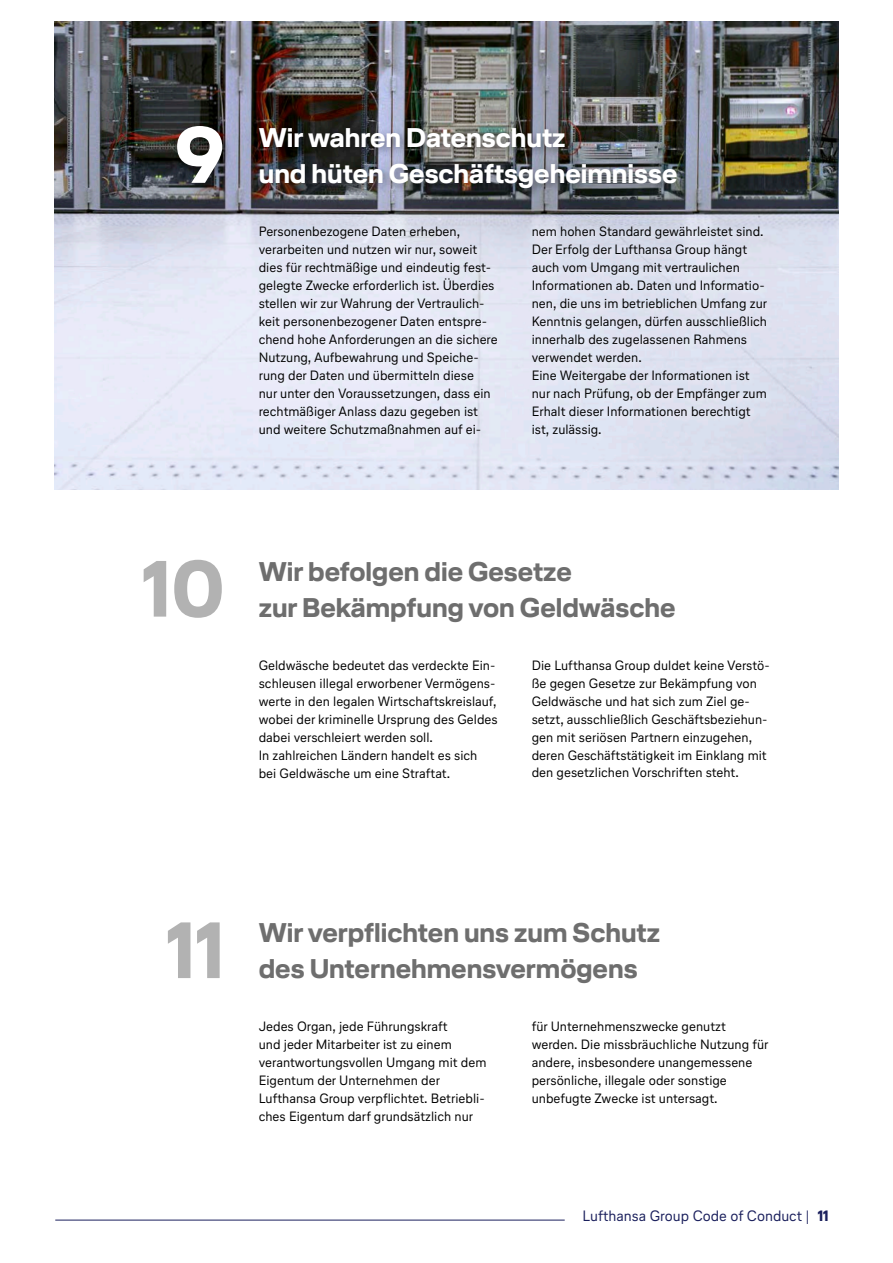
<style>
.page{position:relative;width:893px;height:1263px;background:#fff}
.page>*{position:absolute;margin:0;border:0;box-sizing:border-box;transform-origin:0 0}
.t1{font:700 79.5px "Lufthansa Head";color:#b2b2b2}
.t2{font:700 79.5px "Lufthansa Head";color:#fff}
.t3{font:700 27px/36px "Lufthansa Head";color:#6e6e6e}
.t4{font:700 27px/36px "Lufthansa Head";color:#fff}
.t5{font:15px "Lufthansa Text";color:#1a1f5c}
.t6{font:700 15px "Lufthansa Head";color:#1a1f5c}
.t7{font:13.5px/18px "Lufthansa Text";color:#000}
</style>
<div class="page">
<img style="left:54px;top:21px;width:785px;height:468px">
<div style="left:172px;top:121px;width:61px;height:73px;background:#000;opacity:.4"></div>
<div style="left:258px;top:225px;width:516px;height:219px;background:#e3e5f4"></div>
<div style="left:255px;top:123px;width:432px;height:76px;background:#000;opacity:.4"></div>
<hr style="left:55px;top:1220px;width:510px;height:1px;background:#1a1f5c">
<h1 class="t2" style="left:176px;top:99px;width:51px">9</h1>
<h2 class="t4" style="left:259px;top:119px;width:420px">Wir wahren Datenschutz<br>und hüten Geschäftsgeheimnisse</h2>
<p class="t7" style="left:259px;top:222px;width:240px">Personenbezogene Daten erheben, verarbeiten und nutzen wir nur, soweit dies für rechtmäßige und eindeutig fest&shy;gelegte Zwecke erforderlich ist. Überdies stellen wir zur Wahrung der Vertraulich&shy;keit personenbezogener Daten entspre&shy;chend hohe Anforderungen an die sichere Nutzung, Aufbewahrung und Speiche&shy;rung der Daten und übermitteln diese<br>nur unter den Voraussetzungen, dass ein rechtmäßiger Anlass dazu gegeben ist und weitere Schutzmaßnahmen auf ei-</p>
<p class="t7" style="left:532px;top:222px;width:237px">nem hohen Standard gewährleistet sind.<br>Der Erfolg der Lufthansa Group hängt auch vom Umgang mit vertraulichen Informationen ab. Daten und Informatio&shy;nen, die uns im betrieblichen Umfang zur Kenntnis gelangen, dürfen ausschließlich innerhalb des zugelassenen Rahmens verwendet werden.<br>Eine Weitergabe der Informationen ist nur nach Prüfung, ob der Empfänger zum Erhalt dieser Informationen berechtigt ist, zulässig.</p>
<h1 class="t1" style="left:142px;top:533px;width:84px">10</h1>
<h2 class="t3" style="left:259px;top:552px;width:418px">Wir befolgen die Gesetze<br>zur Bekämpfung von Geldwäsche</h2>
<p class="t7" style="left:259px;top:655px;width:240px">Geldwäsche bedeutet das verdeckte Ein&shy;schleusen illegal erworbener Vermögens&shy;werte in den legalen Wirtschaftskreislauf, wobei der kriminelle Ursprung des Geldes dabei verschleiert werden soll.<br>In zahlreichen Ländern handelt es sich bei Geldwäsche um eine Straftat.</p>
<p class="t7" style="left:532px;top:655px;width:239px">Die Lufthansa Group duldet keine Verstö&shy;ße gegen Gesetze zur Bekämpfung von Geldwäsche und hat sich zum Ziel ge&shy;setzt, ausschließlich Geschäftsbeziehun&shy;gen mit seriösen Partnern einzugehen, deren Geschäftstätigkeit im Einklang mit den gesetzlichen Vorschriften steht.</p>
<h1 class="t1" style="left:166px;top:894px;width:60px">11</h1>
<h2 class="t3" style="left:259px;top:914px;width:403px">Wir verpflichten uns zum Schutz des Unternehmensvermögens</h2>
<p class="t7" style="left:259px;top:1017px;width:229px">Jedes Organ, jede Führungskraft<br>und jeder Mitarbeiter ist zu einem verantwortungsvollen Umgang mit dem Eigentum der Unternehmen der Lufthansa Group verpflichtet. Betriebli&shy;ches Eigentum darf grundsätzlich nur</p>
<p class="t7" style="left:532px;top:1017px;width:238px">für Unternehmenszwecke genutzt werden. Die missbräuchliche Nutzung für andere, insbesondere unangemessene persönliche, illegale oder sonstige unbefugte Zwecke ist untersagt.</p>
<p class="t5" style="left:583px;top:1206px;width:228px">Lufthansa Group Code of Conduct |</p>
<p class="t6" style="left:818px;top:1205px;width:13px">11</p>
</div>
